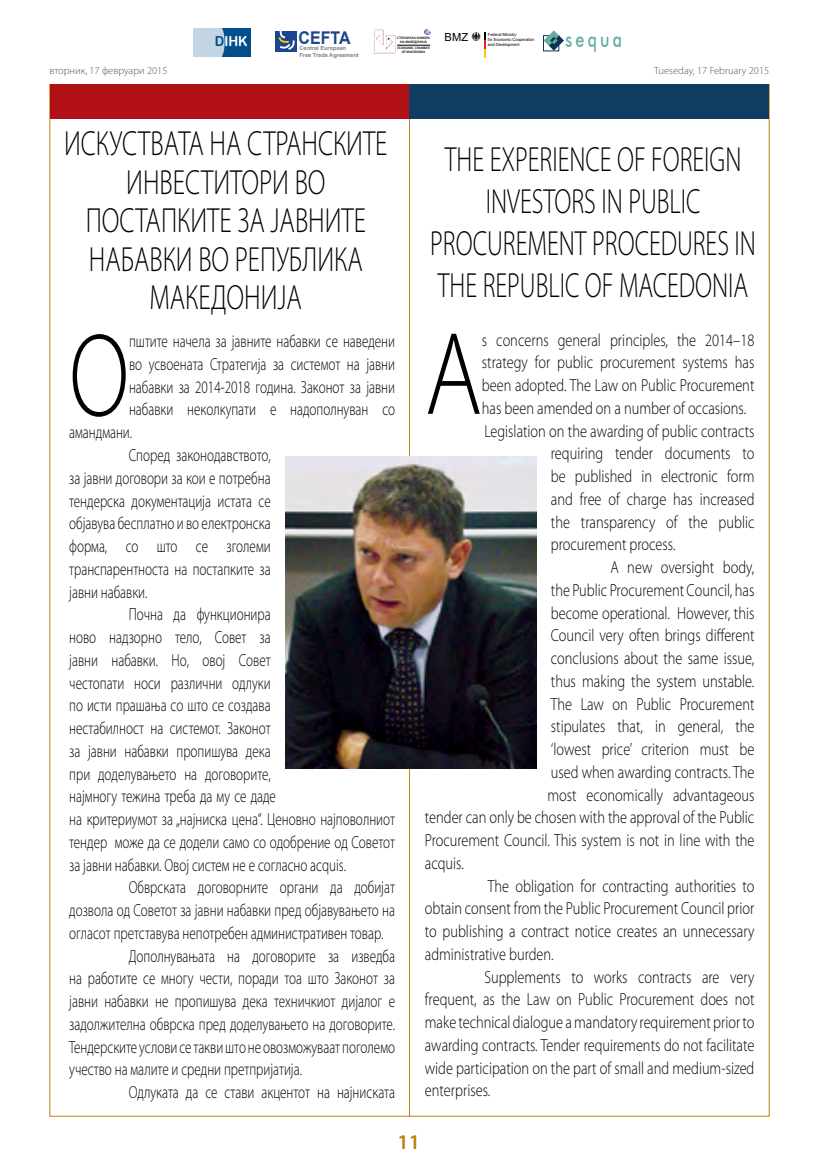
<style>
.page{position:relative;width:819px;height:1166px;background:#fff}
.page>*{position:absolute;margin:0;border:0;box-sizing:border-box;transform-origin:0 0}
.t1{font:300 118.83px "Myriad Pro";color:#000;scale:.82 1}
.t2{font:300 118.83px "Myriad Pro";color:#000;scale:.75 1}
.t3{font:300 35px/42px "Myriad Pro";color:#000;text-align:center;scale:.72 1}
.t4{font:300 35px/38.5px "Myriad Pro";color:#000;text-align:center;scale:.75 1}
.t5{font:500 21.7px "Futura BT";letter-spacing:.2em;color:#68ada2;scale:.74 1}
.t6{font:600 21px "Myriad Pro";color:#ba820e}
.t7{font:300 17.5px "Myriad Pro";color:#000;scale:.75 1}
.t8{font:300 17.5px "Myriad Pro";color:#000;scale:.82 1}
.t9{font:700 17.5px "Arial";color:#1c458d;scale:.91 1}
.t10{font:13.83px "Arial Rounded MT Bold";color:#fff;scale:.93 1}
.t11{font:11.2px "Arial";color:#000}
.t12{font:300 10.5px "Myriad Pro";color:#58595b}
.t13{font:700 5.6px/6.8px "Arial";color:#808285}
.t14{font:4.2px/5.1px "Arial";color:#000;scale:.95 1}
.t15{font:600 3.5px/4px "Myriad Pro";color:#000;text-align:center}
.t16{font:2.62px/3.1px "Calibri";color:#000;text-align:center;scale:1.15 1}
.s1{color:#034f8b}
</style>
<div class="page">
<hr style="left:409px;top:84px;width:1px;height:1032px;background:#ba820e">
<svg style="left:543px;top:30px;width:21px;height:21px"></svg>
<svg style="left:372px;top:29px;width:24px;height:26px"></svg>
<hr style="left:397px;top:45px;width:33px;height:1px;background:#000">
<svg style="left:424px;top:29px;width:6px;height:6px"></svg>
<div style="left:275px;top:31px;width:22px;height:21px;background:#1c458d"></div>
<svg style="left:278px;top:31px;width:17px;height:19px"></svg>
<div style="left:220px;top:28px;width:31px;height:28px;background:#034f8b"></div>
<div style="left:193px;top:28px;width:29px;height:28px;background:#c3d4e4"></div>
<svg style="left:222px;top:28px;width:2px;height:28px"></svg>
<svg style="left:471px;top:32px;width:14px;height:25px"></svg>
<div style="left:50px;top:84px;width:359px;height:35px;background:#b11116"></div>
<div style="left:409px;top:84px;width:360px;height:35px;background:#103d61"></div>
<img style="left:286px;top:456px;width:250px;height:312px">
<p class="t9" style="left:298px;top:25px;width:59px">CEFTA</p>
<p class="t13" style="left:299px;top:45px;width:61px">Central European<br>Free Trade Agreement</p>
<p class="t10" style="left:215px;top:33px;width:37px"><span class="s1">D</span>IHK</p>
<p class="t11" style="left:444px;top:29px;width:25px">BMZ</p>
<p class="t14" style="left:488px;top:32px;width:50px">Federal Ministry<br>for Economic Cooperation and Development</p>
<p class="t15" style="left:397px;top:36px;width:35px">СТОПАНСКА КОМОРА<br>НА МАКЕДОНИЈА</p>
<p class="t15" style="left:397px;top:46px;width:34px">ECONOMIC CHAMBER<br>OF MACEDONIA</p>
<p class="t16" style="left:400px;top:39px;width:26px">СТОПАНСКА КОМОРА</p>
<p class="t16" style="left:400px;top:48px;width:25px">ECONOMIC CHAMBER<br>OF MACEDONIA</p>
<p class="t5" style="left:565px;top:26px;width:78px">sequa</p>
<p class="t12" style="left:50px;top:64px;width:119px">вторник, 17 февруари 2015</p>
<p class="t12" style="left:654px;top:64px;width:117px">Tueseday, 17 February 2015</p>
<h2 class="t4" style="left:64px;top:124px;width:432px">ИСКУСТВАТА НА СТРАНСКИТЕ<br>ИНВЕСТИТОРИ ВО<br>ПОСТАПКИТЕ ЗА ЈАВНИТЕ<br>НАБАВКИ ВО РЕПУБЛИКА<br>МАКЕДОНИЈА</h2>
<h1 class="t2" style="left:69px;top:304px;width:81px">О</h1>
<p class="t7" style="left:129px;top:331px;width:356px">пштите начела за јавните набавки се наведени</p>
<p class="t7" style="left:129px;top:354px;width:356px">во усвоената Стратегија за системот на јавни</p>
<p class="t7" style="left:129px;top:376px;width:356px">набавки за 2014-2018 година. Законот за јавни</p>
<p class="t7" style="left:129px;top:399px;width:356px">набавки неколкупати е надополнуван со</p>
<p class="t7" style="left:69px;top:422px;width:85px">амандмани.</p>
<p class="t7" style="left:129px;top:445px;width:191px">Според законодавството,</p>
<p class="t7" style="left:69px;top:467px;width:270px">за јавни договори за кои е потребна</p>
<p class="t7" style="left:69px;top:490px;width:270px">тендерска документација истата се</p>
<p class="t7" style="left:69px;top:513px;width:270px">објавува бесплатно и во електронска</p>
<p class="t7" style="left:69px;top:536px;width:270px">форма, со што се зголеми</p>
<p class="t7" style="left:69px;top:558px;width:270px">транспарентноста на постапките за</p>
<p class="t7" style="left:69px;top:581px;width:106px">јавни набавки.</p>
<p class="t7" style="left:129px;top:604px;width:191px">Почна да функционира</p>
<p class="t7" style="left:69px;top:627px;width:270px">ново надзорно тело, Совет за</p>
<p class="t7" style="left:69px;top:649px;width:270px">јавни набавки. Но, овој Совет</p>
<p class="t7" style="left:69px;top:672px;width:270px">честопати носи различни одлуки</p>
<p class="t7" style="left:69px;top:695px;width:270px">по исти прашања со што се создава</p>
<p class="t7" style="left:69px;top:718px;width:270px">нестабилност на системот. Законот</p>
<p class="t7" style="left:69px;top:740px;width:270px">за јавни набавки пропишува дека</p>
<p class="t7" style="left:69px;top:763px;width:270px">при доделувањето на договорите,</p>
<p class="t7" style="left:69px;top:786px;width:277px">најмногу тежина треба да му се даде</p>
<p class="t7" style="left:69px;top:809px;width:436px">на критериумот за „најниска цена“. Ценовно најповолниот</p>
<p class="t7" style="left:69px;top:831px;width:436px">тендер може да се додели само со одобрение од Советот</p>
<p class="t7" style="left:69px;top:854px;width:370px">за јавни набавки. Овој систем не е согласно acquis.</p>
<p class="t7" style="left:129px;top:877px;width:356px">Обврската договорните органи да добијат</p>
<p class="t7" style="left:69px;top:900px;width:436px">дозвола од Советот за јавни набавки пред објавувањето на</p>
<p class="t7" style="left:69px;top:922px;width:420px">огласот претставува непотребен административен товар.</p>
<p class="t7" style="left:129px;top:945px;width:356px">Дополнувањата на договорите за изведба</p>
<p class="t7" style="left:69px;top:968px;width:436px">на работите се многу чести, поради тоа што Законот за</p>
<p class="t7" style="left:69px;top:991px;width:436px">јавни набавки не пропишува дека техничкиот дијалог е</p>
<p class="t7" style="left:69px;top:1013px;width:436px">задолжителна обврска пред доделувањето на договорите.</p>
<p class="t7" style="left:69px;top:1036px;width:436px">Тендерските услови се такви што не овозможуваат поголемо</p>
<p class="t7" style="left:69px;top:1059px;width:312px">учество на малите и средни претпријатија.</p>
<p class="t7" style="left:129px;top:1082px;width:356px">Одлуката да се стави акцентот на најниската</p>
<h2 class="t3" style="left:430px;top:138px;width:454px">THE EXPERIENCE OF FOREIGN<br>INVESTORS IN PUBLIC<br>PROCUREMENT PROCEDURES IN<br>THE REPUBLIC OF MACEDONIA</h2>
<h1 class="t1" style="left:425px;top:303px;width:71px">A</h1>
<p class="t8" style="left:482px;top:329px;width:334px">s concerns general principles, the 2014–18</p>
<p class="t8" style="left:482px;top:352px;width:334px">strategy for public procurement systems has</p>
<p class="t8" style="left:482px;top:375px;width:334px">been adopted. The Law on Public Procurement</p>
<p class="t8" style="left:482px;top:397px;width:324px">has been amended on a number of occasions.</p>
<p class="t8" style="left:484px;top:420px;width:331px">Legislation on the awarding of public contracts</p>
<p class="t8" style="left:551px;top:443px;width:250px">requiring tender documents to</p>
<p class="t8" style="left:551px;top:466px;width:250px">be published in electronic form</p>
<p class="t8" style="left:551px;top:488px;width:250px">and free of charge has increased</p>
<p class="t8" style="left:551px;top:511px;width:250px">the transparency of the public</p>
<p class="t8" style="left:551px;top:534px;width:154px">procurement process.</p>
<p class="t8" style="left:610px;top:557px;width:177px">A new oversight body,</p>
<p class="t8" style="left:551px;top:579px;width:250px">the Public Procurement Council, has</p>
<p class="t8" style="left:551px;top:602px;width:250px">become operational. However, this</p>
<p class="t8" style="left:551px;top:625px;width:250px">Council very often brings different</p>
<p class="t8" style="left:551px;top:648px;width:250px">conclusions about the same issue,</p>
<p class="t8" style="left:551px;top:670px;width:250px">thus making the system unstable.</p>
<p class="t8" style="left:551px;top:693px;width:250px">The Law on Public Procurement</p>
<p class="t8" style="left:551px;top:716px;width:250px">stipulates that, in general, the</p>
<p class="t8" style="left:551px;top:739px;width:250px">‘lowest price’ criterion must be</p>
<p class="t8" style="left:551px;top:761px;width:250px">used when awarding contracts. The</p>
<p class="t8" style="left:547px;top:784px;width:254px">most economically advantageous</p>
<p class="t8" style="left:425px;top:807px;width:403px">tender can only be chosen with the approval of the Public</p>
<p class="t8" style="left:425px;top:830px;width:403px">Procurement Council. This system is not in line with the</p>
<p class="t8" style="left:425px;top:852px;width:49px">acquis.</p>
<p class="t8" style="left:488px;top:875px;width:326px">The obligation for contracting authorities to</p>
<p class="t8" style="left:425px;top:898px;width:403px">obtain consent from the Public Procurement Council prior</p>
<p class="t8" style="left:425px;top:921px;width:403px">to publishing a contract notice creates an unnecessary</p>
<p class="t8" style="left:425px;top:943px;width:159px">administrative burden.</p>
<p class="t8" style="left:484px;top:966px;width:331px">Supplements to works contracts are very</p>
<p class="t8" style="left:425px;top:989px;width:403px">frequent, as the Law on Public Procurement does not</p>
<p class="t8" style="left:425px;top:1012px;width:403px">make technical dialogue a mandatory requirement prior to</p>
<p class="t8" style="left:425px;top:1034px;width:403px">awarding contracts. Tender requirements do not facilitate</p>
<p class="t8" style="left:425px;top:1057px;width:403px">wide participation on the part of small and medium-sized</p>
<p class="t8" style="left:425px;top:1080px;width:81px">enterprises.</p>
<p class="t6" style="left:397px;top:1128px;width:24px">11</p>
</div>
